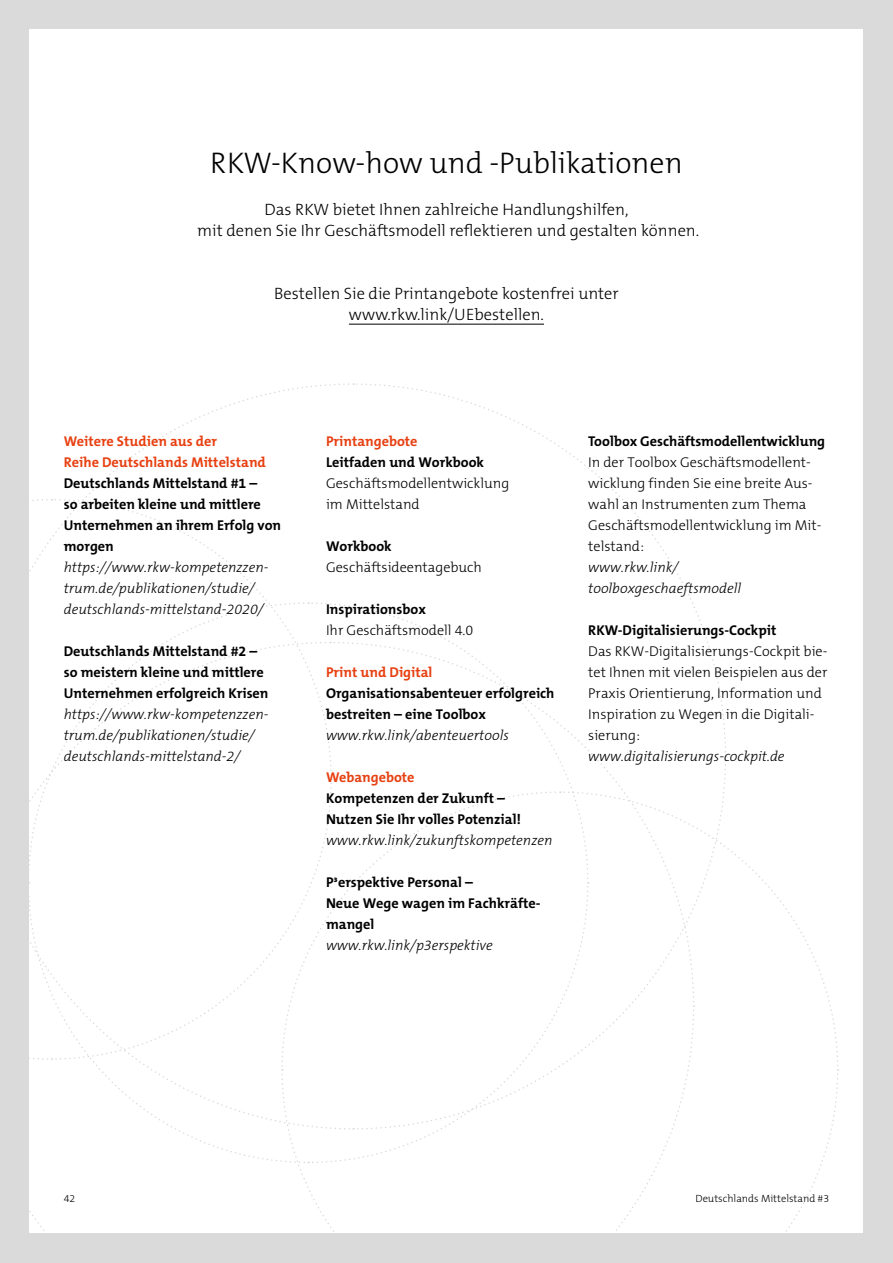
<style>
.page{position:relative;width:893px;height:1263px;background:#dadada}
.page>*{position:absolute;margin:0;border:0;box-sizing:border-box;transform-origin:0 0}
.subline{font:300 30px "The Mix B W3";color:#000}
.teasertext{font:300 16.5px/21px "The Mix B W3";color:#000;text-align:center}
.copy{font:300 14.25px/21px "The Mix B W3";color:#000}
.copy-2{font:italic 300 14.25px/21px "The Mix B W3";color:#000}
.copy-3{font:700 14.25px/21px "The Mix B W7";color:#000}
.subsubline{font:700 14.25px/21px "The Mix B W7";color:#e74011}
.subsubline-2{font:700 14.25px "The Mix B W7";color:#000}
.t1{font:300 10.5px "The Mix B W3";color:#000}
.s1{font-family:"The Mix B W7";font-weight:700;font-style:normal}
.s2{font-family:"The Mix B W7";font-weight:700}
.s3{font-family:"The Mix B W3";font-weight:300;font-style:italic}
.s4{font-style:italic}
</style>
<div class="page">
<div style="left:30px;top:30px;width:833px;height:1203px;background:#fff"></div>
<svg style="left:356px;top:757px;width:370px;height:373px"></svg>
<svg style="left:354px;top:383px;width:372px;height:370px"></svg>
<svg style="left:54px;top:783px;width:279px;height:277px"></svg>
<svg style="left:52px;top:499px;width:280px;height:277px"></svg>
<svg style="left:29px;top:498px;width:23px;height:562px"></svg>
<hr style="left:349px;top:324px;width:195px;height:1px;background:#000">
<p class="subline" style="left:210px;top:144px;width:474px">RKW-Know-how und -Publikationen</p>
<p class="teasertext" style="left:197px;top:199px;width:504px">Das RKW bietet Ihnen zahlreiche Handlungshilfen,<br>mit denen Sie Ihr Geschäftsmodell reflektieren und gestalten können.</p>
<p class="teasertext" style="left:274px;top:283px;width:346px">Bestellen Sie die Printangebote kostenfrei unter www.rkw.link/UEbestellen.</p>
<p class="subsubline" style="left:64px;top:431px;width:204px">Weitere Studien aus der<br>Reihe Deutschlands Mittelstand</p>
<p class="copy-2" style="left:64px;top:473px;width:219px"><span class="s1">Deutschlands Mittelstand #1 –<br>so arbeiten kleine und mittlere<br>Unternehmen an ihrem Erfolg von morgen </span>https://www.rkw-kompetenzzen&shy;trum.de/publikationen/studie/ deutschlands-mittelstand-2020/</p>
<p class="copy-2" style="left:64px;top:641px;width:206px"><span class="s1">Deutschlands Mittelstand #2 – so meistern kleine und mittlere<br>Unternehmen erfolgreich Krisen </span>https://www.rkw-kompetenzzen&shy;trum.de/publikationen/studie/ deutschlands-mittelstand-2/</p>
<p class="subsubline" style="left:326px;top:431px;width:93px">Printangebote</p>
<p class="copy" style="left:326px;top:452px;width:185px"><span class="s2">Leitfaden und Workbook<br></span>Geschäftsmodellentwicklung im Mittelstand</p>
<p class="copy" style="left:326px;top:536px;width:157px"><span class="s2">Workbook<br></span>Geschäftsideentagebuch</p>
<p class="copy" style="left:326px;top:599px;width:149px"><span class="s2">Inspirationsbox<br></span>Ihr Geschäftsmodell 4.0</p>
<p class="subsubline" style="left:326px;top:662px;width:108px">Print und Digital</p>
<p class="copy-3" style="left:326px;top:683px;width:230px">Organisationsabenteuer erfolgreich bestreiten – eine Toolbox <span class="s3">www.rkw.link/abenteuertools</span></p>
<p class="subsubline" style="left:326px;top:767px;width:90px">Webangebote</p>
<p class="copy-3" style="left:326px;top:788px;width:228px">Kompetenzen der Zukunft –<br>Nutzen Sie Ihr volles Potenzial! <span class="s3">www.rkw.link/zukunftskompetenzen</span></p>
<p class="copy-3" style="left:326px;top:872px;width:216px">P³erspektive Personal –<br>Neue Wege wagen im Fachkräfte&shy;mangel <span class="s3">www.rkw.link/p3erspektive</span></p>
<p class="subsubline-2" style="left:588px;top:432px;width:238px">Toolbox Geschäftsmodellentwicklung</p>
<p class="copy" style="left:588px;top:452px;width:235px">In der Toolbox Geschäftsmodellent&shy;wicklung finden Sie eine breite Aus&shy;wahl an Instrumenten zum Thema<br>Geschäftsmodellentwicklung im Mit&shy;telstand:<br><span class="s4">www.rkw.link/ toolboxgeschaeftsmodell</span></p>
<p class="subsubline-2" style="left:588px;top:621px;width:190px">RKW-Digitalisierungs-Cockpit</p>
<p class="copy" style="left:588px;top:641px;width:241px">Das RKW-Digitalisierungs-Cockpit bie&shy;tet Ihnen mit vielen Beispielen aus der Praxis Orientierung, Information und Inspiration zu Wegen in die Digitali&shy;sierung: <span class="s4">www.digitalisierungs-cockpit.de</span></p>
<p class="t1" style="left:64px;top:1192px;width:13px">42</p>
<p class="t1" style="left:695px;top:1192px;width:135px">Deutschlands Mittelstand #3</p>
</div>
